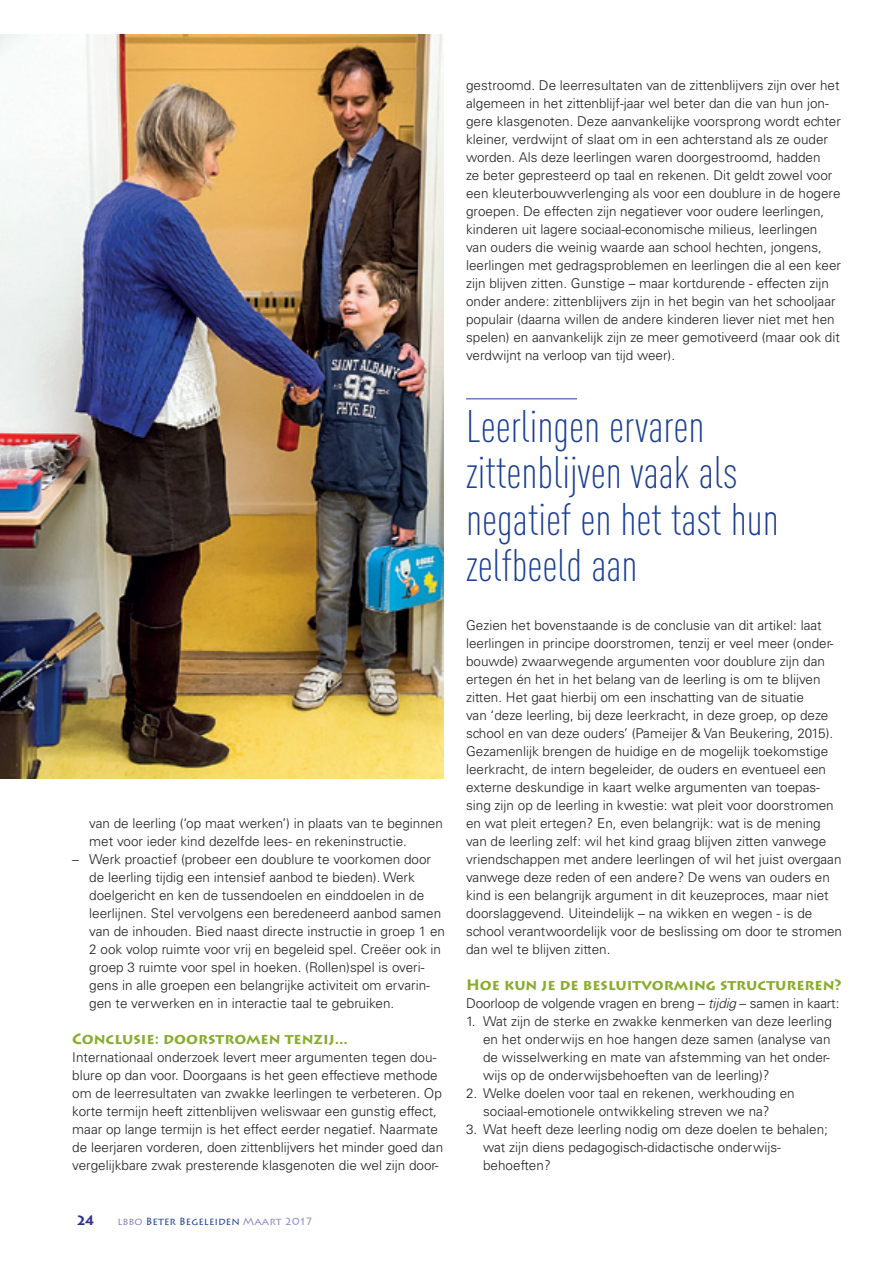
<style>
.page{position:relative;width:893px;height:1263px;background:#fff}
.page>*{position:absolute;margin:0;border:0;box-sizing:border-box;transform-origin:0 0}
.t1{font:300 45px/46.5px "DIN Cond";color:#1b3f94}
.t2{font:700 15px "Lithos Pro";color:#88ac2e}
.t3{font:300 13.5px/18px "Univers LT Std";color:#231f20}
.t4{font:700 13.5px "Lithos Pro";color:#2b3291}
.t5{font:10.5px "Lithos Pro";color:#1b3f94}
.s1{color:#8287bf}
.s2{font-style:italic}
</style>
<div class="page">
<hr style="left:466px;top:398px;width:111px;height:1px;background:#1b3f94">
<img style="left:0;top:34px;width:444px;height:744px">
<p class="t3" style="left:89px;top:814px;width:355px">van de leerling (‘op maat werken’) in plaats van te beginnen met voor ieder kind dezelfde lees- en rekeninstructie.</p>
<p class="t3" style="left:89px;top:850px;width:357px;text-indent:-17px">– Werk proactief (probeer een doublure te voorkomen door de leerling tijdig een intensief aanbod te bieden). Werk doelgericht en ken de tussendoelen en einddoelen in de leerlijnen. Stel vervolgens een beredeneerd aanbod samen van de inhouden. Bied naast directe instructie in groep 1 en 2 ook volop ruimte voor vrij en begeleid spel. Creëer ook in groep 3 ruimte voor spel in hoeken. (Rollen)spel is overi&shy;gens in alle groepen een belangrijke activiteit om ervarin&shy;gen te verwerken en in interactie taal te gebruiken.</p>
<p class="t2" style="left:72px;top:1030px;width:277px">Conclusie: doorstromen tenzij...</p>
<p class="t3" style="left:72px;top:1048px;width:372px">Internationaal onderzoek levert meer argumenten tegen dou&shy;blure op dan voor. Doorgaans is het geen effectieve methode om de leerresultaten van zwakke leerlingen te verbeteren. Op korte termijn heeft zittenblijven weliswaar een gunstig effect, maar op lange termijn is het effect eerder negatief. Naarmate de leerjaren vorderen, doen zittenblijvers het minder goed dan vergelijkbare zwak presterende klasgenoten die wel zijn door-</p>
<p class="t4" style="left:76px;top:1213px;width:20px">24</p>
<p class="t5" style="left:117px;top:1216px;width:197px"><span class="s1">lbbo</span> Beter Begeleiden <span class="s1">Maart 2017</span></p>
<p class="t3" style="left:466px;top:76px;width:376px">gestroomd. De leerresultaten van de zittenblijvers zijn over het algemeen in het zittenblijf-jaar wel beter dan die van hun jon&shy;gere klasgenoten. Deze aanvankelijke voorsprong wordt echter kleiner, verdwijnt of slaat om in een achterstand als ze ouder worden. Als deze leerlingen waren doorgestroomd, hadden<br>ze beter gepresteerd op taal en rekenen. Dit geldt zowel voor een kleuterbouwverlenging als voor een doublure in de hogere groepen. De effecten zijn negatiever voor oudere leerlingen, kinderen uit lagere sociaal-economische milieus, leerlingen van ouders die weinig waarde aan school hechten, jongens, leerlingen met gedragsproblemen en leerlingen die al een keer zijn blijven zitten. Gunstige – maar kortdurende - effecten zijn onder andere: zittenblijvers zijn in het begin van het schooljaar populair (daarna willen de andere kinderen liever niet met hen spelen) en aanvankelijk zijn ze meer gemotiveerd (maar ook dit verdwijnt na verloop van tijd weer).</p>
<h1 class="t1" style="left:466px;top:403px;width:314px">Leerlingen ervaren zittenblijven vaak als negatief en het tast hun zelfbeeld aan</h1>
<p class="t3" style="left:466px;top:616px;width:377px">Gezien het bovenstaande is de conclusie van dit artikel: laat leerlingen in principe doorstromen, tenzij er veel meer (onder&shy;bouwde) zwaarwegende argumenten voor doublure zijn dan ertegen én het in het belang van de leerling is om te blijven zitten. Het gaat hierbij om een inschatting van de situatie<br>van ‘deze leerling, bij deze leerkracht, in deze groep, op deze school en van deze ouders’ (Pameijer &amp; Van Beukering, 2015).<br>Gezamenlijk brengen de huidige en de mogelijk toekomstige leerkracht, de intern begeleider, de ouders en eventueel een externe deskundige in kaart welke argumenten van toepas&shy;sing zijn op de leerling in kwestie: wat pleit voor doorstromen en wat pleit ertegen? En, even belangrijk: wat is de mening van de leerling zelf: wil het kind graag blijven zitten vanwege vriendschappen met andere leerlingen of wil het juist overgaan vanwege deze reden of een andere? De wens van ouders en kind is een belangrijk argument in dit keuzeproces, maar niet doorslaggevend. Uiteindelijk – na wikken en wegen - is de school verantwoordelijk voor de beslissing om door te stromen dan wel te blijven zitten.</p>
<p class="t2" style="left:466px;top:976px;width:377px">Hoe kun je de besluitvorming structureren?</p>
<p class="t3" style="left:466px;top:994px;width:375px">Doorloop de volgende vragen en breng – <span class="s2">tijdig</span> – samen in kaart:</p>
<p class="t3" style="left:483px;top:1012px;width:350px;text-indent:-17px">1. Wat zijn de sterke en zwakke kenmerken van deze leerling en het onderwijs en hoe hangen deze samen (analyse van de wisselwerking en mate van afstemming van het onder&shy;wijs op de onderwijsbehoeften van de leerling)?</p>
<p class="t3" style="left:466px;top:1084px;width:330px;text-align:center">2. Welke doelen voor taal en rekenen, werkhouding en sociaal-emotionele ontwikkeling streven we na?</p>
<p class="t3" style="left:483px;top:1120px;width:346px;text-indent:-17px">3. Wat heeft deze leerling nodig om deze doelen te behalen; wat zijn diens pedagogisch-didactische onderwijs&shy;behoeften?</p>
</div>
